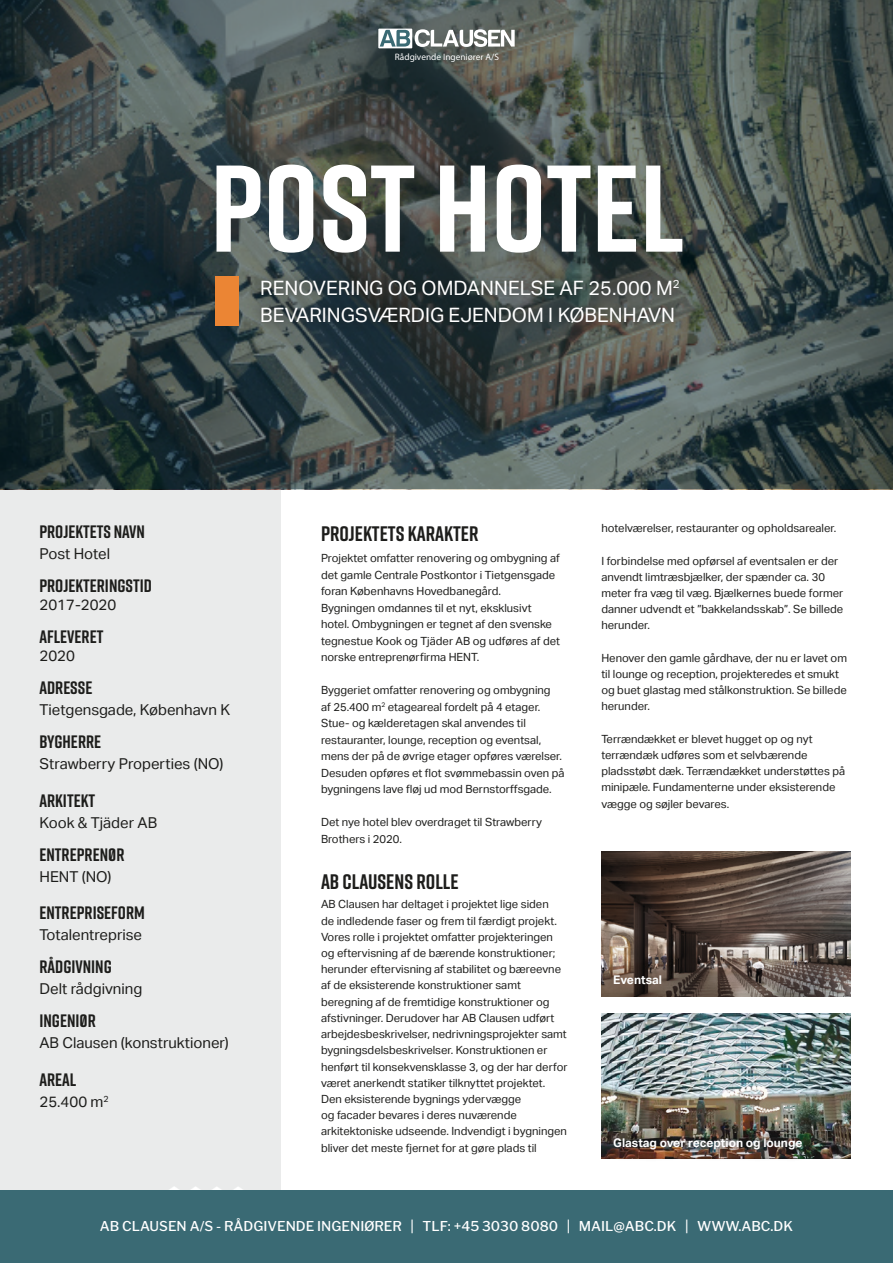
<style>
.page{position:relative;width:893px;height:1263px;background:#fff}
.page>*{position:absolute;margin:0;border:0;box-sizing:border-box;transform-origin:0 0}
.t1{font:700 123px "Rift";color:#fff}
.t2{font:700 21px "Rift";color:#1d1d1b}
.t3{font:19.8px/27px "Aktiv Grotesk";color:#fff}
.t4{font:700 18px "Rift";color:#1d1d1b}
.t5{font:500 18px "Aktiv Grotesk";color:#fff}
.t6{font:15px "Aktiv Grotesk";color:#1d1d1b}
.t7{font:500 13.5px "Libre Franklin";color:#fff}
.t8{font:700 12px "Aktiv Grotesk";color:#fff}
.t9{font:11.25px/16.2px "Aktiv Grotesk";color:#1d1d1b}
.t10{font:9.3px "Myriad Pro";color:#fff}
</style>
<div class="page">
<div style="left:0;top:386px;width:281px;height:805px;background:#eaebeb"></div>
<img style="left:450px;top:1190px;width:81px;height:1px">
<img style="left:552px;top:1190px;width:75px;height:1px">
<img style="left:649px;top:1190px;width:86px;height:1px">
<img style="left:389px;top:1190px;width:38px;height:1px">
<img style="left:153px;top:1186px;width:106px;height:5px">
<img style="left:276px;top:1190px;width:93px;height:1px">
<svg style="left:0;top:0;width:893px;height:489px;background:#404c4b"></svg>
<div style="left:205px;top:153px;width:489px;height:111px;background:#1d1d1b;opacity:.08"></div>
<div style="left:250px;top:269px;width:440px;height:64px;background:#1d1d1b;opacity:.7"></div>
<div style="left:216px;top:276px;width:23px;height:50px;background:#eb8534"></div>
<img style="left:601px;top:1013px;width:249px;height:146px">
<img style="left:601px;top:851px;width:249px;height:145px">
<div style="left:0;top:1191px;width:893px;height:72px;background:#3a6a74"></div>
<div style="left:378px;top:29px;width:34px;height:19px;background:#fff"></div>
<svg style="left:380px;top:29px;width:135px;height:18px"></svg>
<div style="left:599px;top:960px;width:77px;height:39px;background:#020203;opacity:.75"></div>
<div style="left:599px;top:1123px;width:218px;height:40px;background:#020203;opacity:.95"></div>
<p class="t10" style="left:395px;top:51px;width:106px">Rådgivende Ingeniører A/S</p>
<p class="t1" style="left:210px;top:121px;width:475px">POST HOTEL</p>
<p class="t3" style="left:260px;top:275px;width:421px">RENOVERING OG OMDANNELSE AF 25.000 M<sup>2<br></sup>BEVARINGSVÆRDIG EJENDOM I KØBENHAVN</p>
<p class="t5" style="left:323px;top:167px;width:234px">KOMPETENCECHEF, NYBYG</p>
<p class="t4" style="left:39px;top:519px;width:107px">PROJEKTETS NAVN</p>
<p class="t6" style="left:39px;top:545px;width:72px">Post Hotel</p>
<p class="t4" style="left:39px;top:573px;width:114px">PROJEKTERINGSTID</p>
<p class="t6" style="left:39px;top:596px;width:78px">2017-2020</p>
<p class="t4" style="left:39px;top:624px;width:65px">AFLEVERET</p>
<p class="t6" style="left:39px;top:647px;width:37px">2020</p>
<p class="t4" style="left:39px;top:675px;width:54px">ADRESSE</p>
<p class="t6" style="left:39px;top:701px;width:192px">Tietgensgade, København K</p>
<p class="t4" style="left:39px;top:729px;width:63px">BYGHERRE</p>
<p class="t6" style="left:39px;top:755px;width:185px">Strawberry Properties (NO)</p>
<p class="t4" style="left:39px;top:787px;width:57px">ARKITEKT</p>
<p class="t6" style="left:39px;top:814px;width:119px">Kook &amp; Tjäder AB</p>
<p class="t4" style="left:39px;top:841px;width:86px">ENTREPRENØR</p>
<p class="t6" style="left:39px;top:868px;width:73px">HENT (NO)</p>
<p class="t4" style="left:39px;top:900px;width:107px">ENTREPRISEFORM</p>
<p class="t6" style="left:39px;top:926px;width:104px">Totalentreprise</p>
<p class="t4" style="left:39px;top:954px;width:74px">RÅDGIVNING</p>
<p class="t6" style="left:39px;top:980px;width:104px">Delt rådgivning</p>
<p class="t4" style="left:39px;top:1008px;width:58px">INGENIØR</p>
<p class="t6" style="left:39px;top:1034px;width:191px">AB Clausen (konstruktioner)</p>
<p class="t4" style="left:39px;top:1066px;width:38px">AREAL</p>
<p class="t6" style="left:39px;top:1093px;width:71px">25.400 m<sup>2</sup></p>
<p class="t2" style="left:321px;top:518px;width:159px">PROJEKTETS KARAKTER</p>
<p class="t9" style="left:321px;top:550px;width:240px">Projektet omfatter renovering og ombygning af det gamle Centrale Postkontor i Tietgensgade foran Københavns Hovedbanegård.<br>Bygningen omdannes til et nyt, eksklusivt hotel. Ombygningen er tegnet af den svenske tegnestue Kook og Tjäder AB og udføres af det norske entreprenørfirma HENT.</p>
<p class="t9" style="left:321px;top:682px;width:245px">Byggeriet omfatter renovering og ombygning<br>af 25.400 m<sup>2</sup> etageareal fordelt på 4 etager.<br>Stue- og kælderetagen skal anvendes til restauranter, lounge, reception og eventsal, mens der på de øvrige etager opføres værelser.<br>Desuden opføres et flot svømmebassin oven på bygningens lave fløj ud mod Bernstorffsgade.</p>
<p class="t9" style="left:321px;top:814px;width:222px">Det nye hotel blev overdraget til Strawberry<br>Brothers i 2020.</p>
<p class="t2" style="left:321px;top:866px;width:139px">AB CLAUSENS ROLLE</p>
<p class="t9" style="left:321px;top:896px;width:248px">AB Clausen har deltaget i projektet lige siden<br>de indledende faser og frem til færdigt projekt.<br>Vores rolle i projektet omfatter projekteringen og eftervisning af de bærende konstruktioner; herunder eftervisning af stabilitet og bæreevne af de eksisterende konstruktioner samt beregning af de fremtidige konstruktioner og afstivninger. Derudover har AB Clausen udført arbejdesbeskrivelser, nedrivningsprojekter samt bygningsdelsbeskrivelser. Konstruktionen er henført til konsekvensklasse 3, og der har derfor været anerkendt statiker tilknyttet projektet.</p>
<p class="t9" style="left:321px;top:1091px;width:247px">Den eksisterende bygnings ydervægge<br>og facader bevares i deres nuværende arkitektoniske udseende. Indvendigt i bygningen bliver det meste fjernet for at gøre plads til</p>
<p class="t9" style="left:601px;top:520px;width:236px">hotelværelser, restauranter og opholdsarealer.</p>
<p class="t9" style="left:601px;top:553px;width:244px">I forbindelse med opførsel af eventsalen er der anvendt limtræsbjælker, der spænder ca. 30 meter fra væg til væg. Bjælkernes buede former danner udvendt et ”bakkelandsskab”. Se billede herunder.</p>
<p class="t9" style="left:601px;top:650px;width:247px">Henover den gamle gårdhave, der nu er lavet om til lounge og reception, projekteredes et smukt og buet glastag med stålkonstruktion. Se billede herunder.</p>
<p class="t9" style="left:601px;top:731px;width:245px">Terrændækket er blevet hugget op og nyt terrændæk udføres som et selvbærende pladsstøbt dæk. Terrændækket understøttes på minipæle. Fundamenterne under eksisterende vægge og søjler bevares.</p>
<p class="t8" style="left:613px;top:973px;width:50px">Eventsal</p>
<p class="t8" style="left:613px;top:1136px;width:191px">Glastag over reception og lounge</p>
<p class="t7" style="left:100px;top:1218px;width:695px">AB CLAUSEN A/S - RÅDGIVENDE INGENIØRER | TLF: +45 3030 8080 | MAIL@ABC.DK | WWW.ABC.DK</p>
</div>
